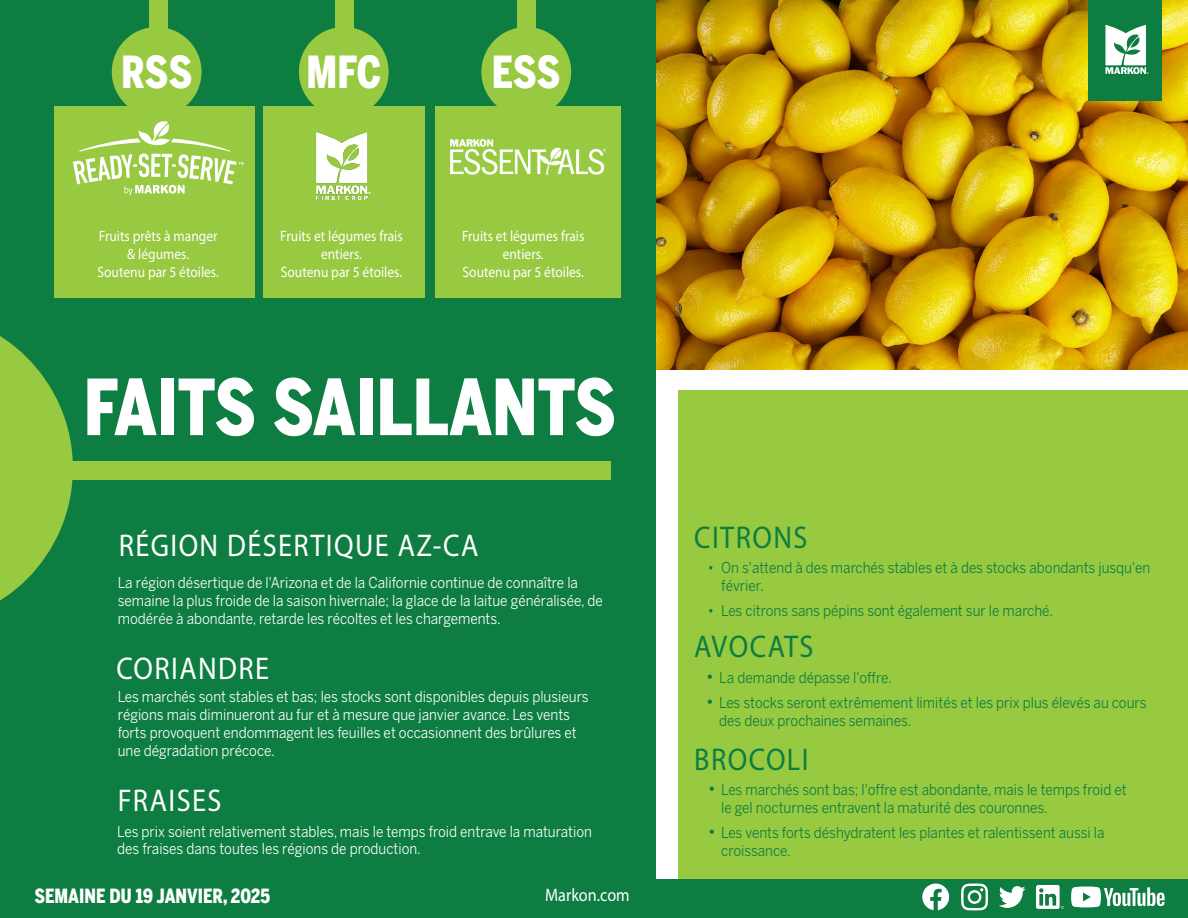
<style>
.page{position:relative;width:1188px;height:918px;background:#fff}
.page>*{position:absolute;margin:0;border:0;box-sizing:border-box;transform-origin:0 0}
.t1{font:900 76.5px "Benton Sans Cond";color:#fff;scale:.9 1}
.t2{font:900 43.95px "Benton Sans Cond";letter-spacing:-.01em;color:#fff;scale:.9 1}
.t3{font:31.5px "Myriad Pro";letter-spacing:.05em;color:#fff;scale:.9 1}
.t4{font:31.5px "Myriad Pro";letter-spacing:.05em;color:#0d7d41;scale:.9 1}
.t5{font:900 19.5px "Benton Sans Cond";color:#fff;scale:.9 1}
.t6{font:18px "Myriad Pro";color:#fff;scale:.9 1}
.t7{font:15px/18px "Benton Sans";color:#fff;scale:.9 1}
.t8{font:15px/18px "Benton Sans";color:#0d7d41;scale:.9 1}
.t9{font:15px/18px "Myriad Pro";color:#fff;text-align:center;scale:.9 1}
.s1{font-size:18px}
</style>
<div class="page">
<img style="left:655px;top:0;width:533px;height:369px">
<div style="left:0;top:0;width:655px;height:918px;background:#0d7d41"></div>
<div style="left:1089px;top:0;width:73px;height:100px;background:#0d7d41"></div>
<svg style="left:0;top:336px;width:73px;height:265px"></svg>
<div style="left:0;top:461px;width:610px;height:18px;background:#97c941"></div>
<div style="left:678px;top:390px;width:510px;height:528px;background:#97c941"></div>
<div style="left:0;top:879px;width:1188px;height:39px;background:#0d7d41"></div>
<svg style="left:922px;top:884px;width:27px;height:26px"></svg>
<svg style="left:961px;top:884px;width:27px;height:26px"></svg>
<svg style="left:999px;top:886px;width:27px;height:22px"></svg>
<img style="left:1036px;top:886px;width:27px;height:22px">
<svg style="left:1071px;top:887px;width:94px;height:20px"></svg>
<svg style="left:1105px;top:25px;width:44px;height:48px"></svg>
<div style="left:149px;top:0;width:18px;height:39px;background:#97c941"></div>
<div style="left:335px;top:0;width:18px;height:39px;background:#97c941"></div>
<div style="left:517px;top:0;width:18px;height:39px;background:#97c941"></div>
<div style="left:112px;top:27px;width:90px;height:90px;background:#97c941;border-radius:50%"></div>
<div style="left:299px;top:27px;width:90px;height:90px;background:#97c941;border-radius:50%"></div>
<div style="left:481px;top:27px;width:90px;height:90px;background:#97c941;border-radius:50%"></div>
<div style="left:54px;top:106px;width:201px;height:191px;background:#97c941"></div>
<div style="left:263px;top:106px;width:162px;height:191px;background:#97c941"></div>
<div style="left:435px;top:106px;width:186px;height:191px;background:#97c941"></div>
<svg style="left:73px;top:121px;width:171px;height:74px"></svg>
<img style="left:317px;top:132px;width:54px;height:68px">
<img style="left:450px;top:140px;width:155px;height:35px">
<h2 class="t2" style="left:121px;top:46px;width:81px">RSS</h2>
<h2 class="t2" style="left:307px;top:46px;width:84px">MFC</h2>
<h2 class="t2" style="left:492px;top:46px;width:78px">ESS</h2>
<p class="t9" style="left:97px;top:227px;width:136px">Fruits prêts à manger &amp; légumes.<br>Soutenu par 5 étoiles.</p>
<p class="t9" style="left:280px;top:227px;width:138px">Fruits et légumes frais entiers.<br>Soutenu par 5 étoiles.</p>
<p class="t9" style="left:462px;top:227px;width:138px">Fruits et légumes frais entiers.<br>Soutenu par 5 étoiles.</p>
<h1 class="t1" style="left:84px;top:362px;width:593px">FAITS SAILLANTS</h1>
<h3 class="t3" style="left:119px;top:526px;width:401px">RÉGION DÉSERTIQUE AZ-CA</h3>
<p class="t7" style="left:118px;top:573px;width:541px">La région désertique de l'Arizona et de la Californie continue de connaître la semaine la plus froide de la saison hivernale; la glace de la laitue généralisée, de modérée à abondante, retarde les récoltes et les chargements.</p>
<h3 class="t3" style="left:116px;top:649px;width:171px">CORIANDRE</h3>
<p class="t7" style="left:118px;top:687px;width:525px">Les marchés sont stables et bas; les stocks sont disponibles depuis plusieurs régions mais diminueront au fur et à mesure que janvier avance. Les vents forts provoquent endommagent les feuilles et occasionnent des brûlures et une dégradation précoce.</p>
<h3 class="t3" style="left:118px;top:781px;width:117px">FRAISES</h3>
<p class="t7" style="left:117px;top:823px;width:529px;line-height:16.5px">Les prix soient relativement stables, mais le temps froid entrave la maturation des fraises dans toutes les régions de production.</p>
<h3 class="t5" style="left:34px;top:884px;width:263px">SEMAINE DU 19 JANVIER, 2025</h3>
<p class="t6" style="left:545px;top:883px;width:96px">Markon.com</p>
<h3 class="t4" style="left:694px;top:518px;width:127px">CITRONS</h3>
<p class="t8" style="left:721px;top:558px;width:478px;text-indent:-14px">• On s'attend à des marchés stables et à des stocks abondants jusqu'en février.</p>
<p class="t8" style="left:708px;top:601px;width:385px">• Les citrons sans pépins sont également sur le marché.</p>
<h3 class="t4" style="left:694px;top:627px;width:134px">AVOCATS</h3>
<p class="t8" style="left:706px;top:668px;width:208px"><span class="s1">•</span> La demande dépasse l'offre.</p>
<p class="t8" style="left:719px;top:693px;width:476px;text-indent:-14px"><span class="s1">•</span> Les stocks seront extrêmement limités et les prix plus élevés au cours des deux prochaines semaines.</p>
<h3 class="t4" style="left:694px;top:740px;width:128px">BROCOLI</h3>
<p class="t8" style="left:721px;top:781px;width:452px;text-indent:-14px"><span class="s1">•</span> Les marchés sont bas; l'offre est abondante, mais le temps froid et le gel nocturnes entravent la maturité des couronnes.</p>
<p class="t8" style="left:721px;top:824px;width:427px;text-indent:-14px"><span class="s1">•</span> Les vents forts déshydratent les plantes et ralentissent aussi la croissance.</p>
</div>
